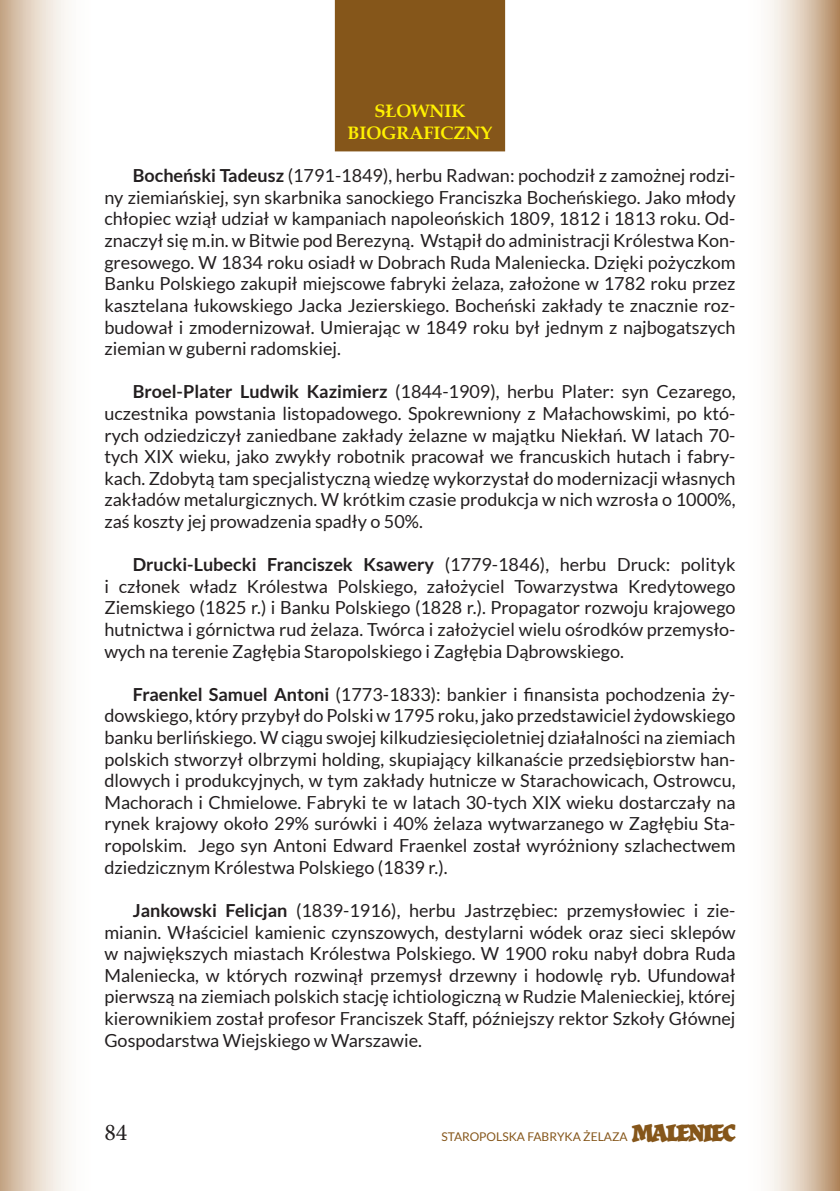
<style>
.page{position:relative;width:840px;height:1191px;background:#fff}
.page>*{position:absolute;margin:0;border:0;box-sizing:border-box;transform-origin:0 0}
.t1{font:24px "Minion Pro";color:#231f20}
.t2{font:18px/21.6px "Lato";color:#231f20;text-align:justify}
.Heading_1{font:700 18px "Book Antiqua";color:#fff101}
.t3{font:12px "Lato";color:#85561a}
.s1{font-weight:700}
.s2{font-family:"Herb";font-weight:700;font-size:24px}
</style>
<div class="page">
<svg style="left:768px;top:0;width:71px;height:1191px;background:#dcc8b5"></svg>
<svg style="left:0;top:0;width:68px;height:1191px;background:#e2d2c2"></svg>
<hr style="left:839px;top:0;width:1px;height:1191px;background:#ac8156">
<div style="left:334px;top:0;width:171px;height:151px;background:#85561a"></div>
<p class="Heading_1" style="left:374px;top:99px;width:92px">SŁOWNIK</p>
<p class="Heading_1" style="left:347px;top:121px;width:147px">BIOGRAFICZNY</p>
<p class="t2" style="left:104px;top:165px;width:632px;text-indent:28px"><span class="s1">Bocheński Tadeusz</span> (1791-1849), herbu Radwan: pochodził z zamożnej rodzi&shy;ny ziemiańskiej, syn skarbnika sanockiego Franciszka Bocheńskiego. Jako młody chłopiec wziął udział w kampaniach napoleońskich 1809, 1812 i 1813 roku. Od&shy;znaczył się m.in. w Bitwie pod Berezyną. Wstąpił do administracji Królestwa Kon&shy;gresowego. W 1834 roku osiadł w Dobrach Ruda Maleniecka. Dzięki pożyczkom Banku Polskiego zakupił miejscowe fabryki żelaza, założone w 1782 roku przez kasztelana łukowskiego Jacka Jezierskiego. Bocheński zakłady te znacznie roz&shy;budował i zmodernizował. Umierając w 1849 roku był jednym z najbogatszych ziemian w guberni radomskiej.</p>
<p class="t2" style="left:104px;top:381px;width:632px;text-indent:28px"><span class="s1">Broel-Plater Ludwik Kazimierz</span> (1844-1909), herbu Plater: syn Cezarego, uczestnika powstania listopadowego. Spokrewniony z Małachowskimi, po któ&shy;rych odziedziczył zaniedbane zakłady żelazne w majątku Niekłań. W latach 70- tych XIX wieku, jako zwykły robotnik pracował we francuskich hutach i fabry&shy;kach. Zdobytą tam specjalistyczną wiedzę wykorzystał do modernizacji własnych zakładów metalurgicznych. W krótkim czasie produkcja w nich wzrosła o 1000%, zaś koszty jej prowadzenia spadły o 50%.</p>
<p class="t2" style="left:104px;top:554px;width:632px;text-indent:28px"><span class="s1">Drucki-Lubecki Franciszek Ksawery</span> (1779-1846), herbu Druck: polityk i członek władz Królestwa Polskiego, założyciel Towarzystwa Kredytowego Ziemskiego (1825 r.) i Banku Polskiego (1828 r.). Propagator rozwoju krajowego hutnictwa i górnictwa rud żelaza. Twórca i założyciel wielu ośrodków przemysło&shy;wych na terenie Zagłębia Staropolskiego i Zagłębia Dąbrowskiego.</p>
<p class="t2" style="left:104px;top:683px;width:632px;text-indent:28px"><span class="s1">Fraenkel Samuel Antoni</span> (1773-1833): bankier i finansista pochodzenia ży&shy;dowskiego, który przybył do Polski w 1795 roku, jako przedstawiciel żydowskiego banku berlińskiego. W ciągu swojej kilkudziesięcioletniej działalności na ziemiach polskich stworzył olbrzymi holding, skupiający kilkanaście przedsiębiorstw han&shy;dlowych i produkcyjnych, w tym zakłady hutnicze w Starachowicach, Ostrowcu, Machorach i Chmielowe. Fabryki te w latach 30-tych XIX wieku dostarczały na rynek krajowy około 29% surówki i 40% żelaza wytwarzanego w Zagłębiu Sta&shy;ropolskim. Jego syn Antoni Edward Fraenkel został wyróżniony szlachectwem dziedzicznym Królestwa Polskiego (1839 r.).</p>
<p class="t2" style="left:104px;top:899px;width:632px;text-indent:28px"><span class="s1">Jankowski Felicjan</span> (1839-1916), herbu Jastrzębiec: przemysłowiec i zie&shy;mianin. Właściciel kamienic czynszowych, destylarni wódek oraz sieci sklepów w największych miastach Królestwa Polskiego. W 1900 roku nabył dobra Ruda Maleniecka, w których rozwinął przemysł drzewny i hodowlę ryb. Ufundował pierwszą na ziemiach polskich stację ichtiologiczną w Rudzie Malenieckiej, której kierownikiem został profesor Franciszek Staff, późniejszy rektor Szkoły Głównej Gospodarstwa Wiejskiego w Warszawie.</p>
<h1 class="t1" style="left:104px;top:1116px;width:25px">84</h1>
<p class="t3" style="left:441px;top:1130px;width:295px">STAROPOLSKA FABRYKA ŻELAZA <span class="s2">MALENIEC</span></p>
</div>
